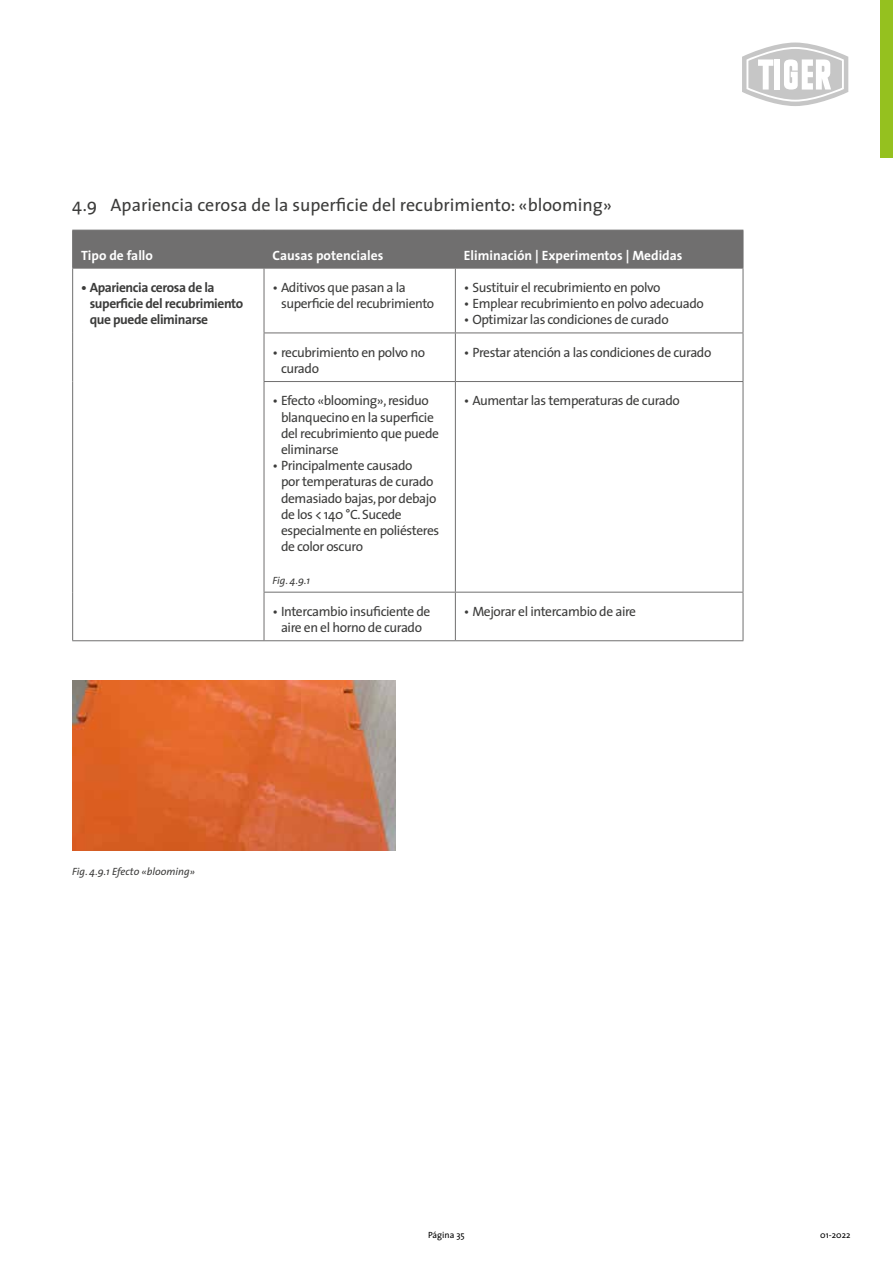
<style>
.page{position:relative;width:893px;height:1263px;background:#fff}
.page>*{position:absolute;margin:0;border:0;box-sizing:border-box;transform-origin:0 0}
.t1{font:18px "The Sans";color:#3c3c3b}
.t2{font:13.5px/16.2px "The Sans";letter-spacing:-.03em;color:#3c3c3b}
.t3{font:700 13.5px/16.2px "The Sans";letter-spacing:-.03em;color:#3c3c3b}
.t4{font:700 13.5px "The Sans";color:#fff}
.t5{font:italic 10.5px "The Sans";color:#3c3c3b}
.t6{font:9px "The Sans";color:#000}
</style>
<div class="page">
<div style="left:880px;top:0;width:13px;height:157px;background:#95c11f"></div>
<svg style="left:742px;top:43px;width:106px;height:63px"></svg>
<div style="left:73px;top:231px;width:670px;height:37px;background:#706f6f"></div>
<hr style="left:72px;top:640px;width:192px;height:1px;background:#706f6f">
<hr style="left:72px;top:230px;width:192px;height:1px;background:#706f6f">
<hr style="left:72px;top:230px;width:1px;height:38px;background:#706f6f">
<hr style="left:264px;top:230px;width:191px;height:1px;background:#706f6f">
<hr style="left:264px;top:230px;width:1px;height:38px;background:#706f6f">
<hr style="left:455px;top:230px;width:288px;height:1px;background:#706f6f">
<hr style="left:455px;top:230px;width:1px;height:38px;background:#706f6f">
<hr style="left:743px;top:230px;width:1px;height:38px;background:#706f6f">
<hr style="left:72px;top:268px;width:192px;height:1px;background:#706f6f">
<hr style="left:72px;top:268px;width:1px;height:65px;background:#706f6f">
<hr style="left:264px;top:268px;width:191px;height:1px;background:#706f6f">
<hr style="left:264px;top:268px;width:1px;height:65px;background:#706f6f">
<hr style="left:455px;top:268px;width:288px;height:1px;background:#706f6f">
<hr style="left:455px;top:268px;width:1px;height:65px;background:#706f6f">
<hr style="left:743px;top:268px;width:1px;height:65px;background:#706f6f">
<hr style="left:72px;top:333px;width:1px;height:48px;background:#706f6f">
<hr style="left:264px;top:333px;width:191px;height:1px;background:#706f6f">
<hr style="left:264px;top:333px;width:1px;height:48px;background:#706f6f">
<hr style="left:455px;top:333px;width:288px;height:1px;background:#706f6f">
<hr style="left:455px;top:333px;width:1px;height:48px;background:#706f6f">
<hr style="left:743px;top:333px;width:1px;height:48px;background:#706f6f">
<hr style="left:72px;top:381px;width:1px;height:211px;background:#706f6f">
<hr style="left:264px;top:381px;width:191px;height:1px;background:#706f6f">
<hr style="left:264px;top:382px;width:1px;height:210px;background:#706f6f">
<hr style="left:455px;top:381px;width:288px;height:1px;background:#706f6f">
<hr style="left:455px;top:382px;width:1px;height:210px;background:#706f6f">
<hr style="left:743px;top:382px;width:1px;height:210px;background:#706f6f">
<hr style="left:72px;top:592px;width:1px;height:48px;background:#706f6f">
<hr style="left:264px;top:592px;width:191px;height:1px;background:#706f6f">
<hr style="left:264px;top:592px;width:1px;height:48px;background:#706f6f">
<hr style="left:455px;top:592px;width:288px;height:1px;background:#706f6f">
<hr style="left:455px;top:592px;width:1px;height:48px;background:#706f6f">
<hr style="left:743px;top:592px;width:1px;height:48px;background:#706f6f">
<hr style="left:264px;top:640px;width:191px;height:1px;background:#706f6f">
<hr style="left:455px;top:640px;width:288px;height:1px;background:#706f6f">
<img style="left:72px;top:680px;width:323px;height:170px">
<h1 class="t1" style="left:72px;top:190px;width:541px">4.9 Apariencia cerosa de la superficie del recubrimiento: «blooming»</h1>
<p class="t4" style="left:81px;top:244px;width:73px">Tipo de fallo</p>
<p class="t4" style="left:272px;top:244px;width:112px">Causas potenciales</p>
<p class="t4" style="left:464px;top:244px;width:220px">Eliminación | Experimentos | Medidas</p>
<p class="t3" style="left:90px;top:279px;width:155px;text-indent:-9px">• Apariencia cerosa de la superficie del recubrimiento que puede eliminarse</p>
<p class="t2" style="left:281px;top:279px;width:155px;text-indent:-9px">• Aditivos que pasan a la superficie del recubrimiento</p>
<p class="t2" style="left:464px;top:279px;width:198px">• Sustituir el recubrimiento en polvo</p>
<p class="t2" style="left:464px;top:295px;width:242px">• Emplear recubrimiento en polvo adecuado</p>
<p class="t2" style="left:464px;top:311px;width:206px">• Optimizar las condiciones de curado</p>
<p class="t2" style="left:281px;top:344px;width:146px;text-indent:-9px">• recubrimiento en polvo no curado</p>
<p class="t2" style="left:464px;top:344px;width:249px">• Prestar atención a las condiciones de curado</p>
<p class="t2" style="left:281px;top:392px;width:160px;text-indent:-9px">• Efecto «blooming», residuo blanquecino en la superficie del recubrimiento que puede eliminarse</p>
<p class="t2" style="left:281px;top:457px;width:160px;text-indent:-9px">• Principalmente causado<br>por temperaturas de curado demasiado bajas, por debajo de los &lt; 140 °C. Sucede especialmente en poliésteres de color oscuro</p>
<p class="t5" style="left:273px;top:571px;width:39px">Fig. 4.9.1</p>
<p class="t2" style="left:464px;top:392px;width:218px">• Aumentar las temperaturas de curado</p>
<p class="t2" style="left:273px;top:603px;width:159px;text-align:center">• Intercambio insuficiente de aire en el horno de curado</p>
<p class="t2" style="left:464px;top:603px;width:174px">• Mejorar el intercambio de aire</p>
<p class="t5" style="left:72px;top:863px;width:124px">Fig. 4.9.1 Efecto «blooming»</p>
<p class="t6" style="left:428px;top:1227px;width:38px">Página 35</p>
<p class="t6" style="left:820px;top:1227px;width:32px">01-2022</p>
</div>
